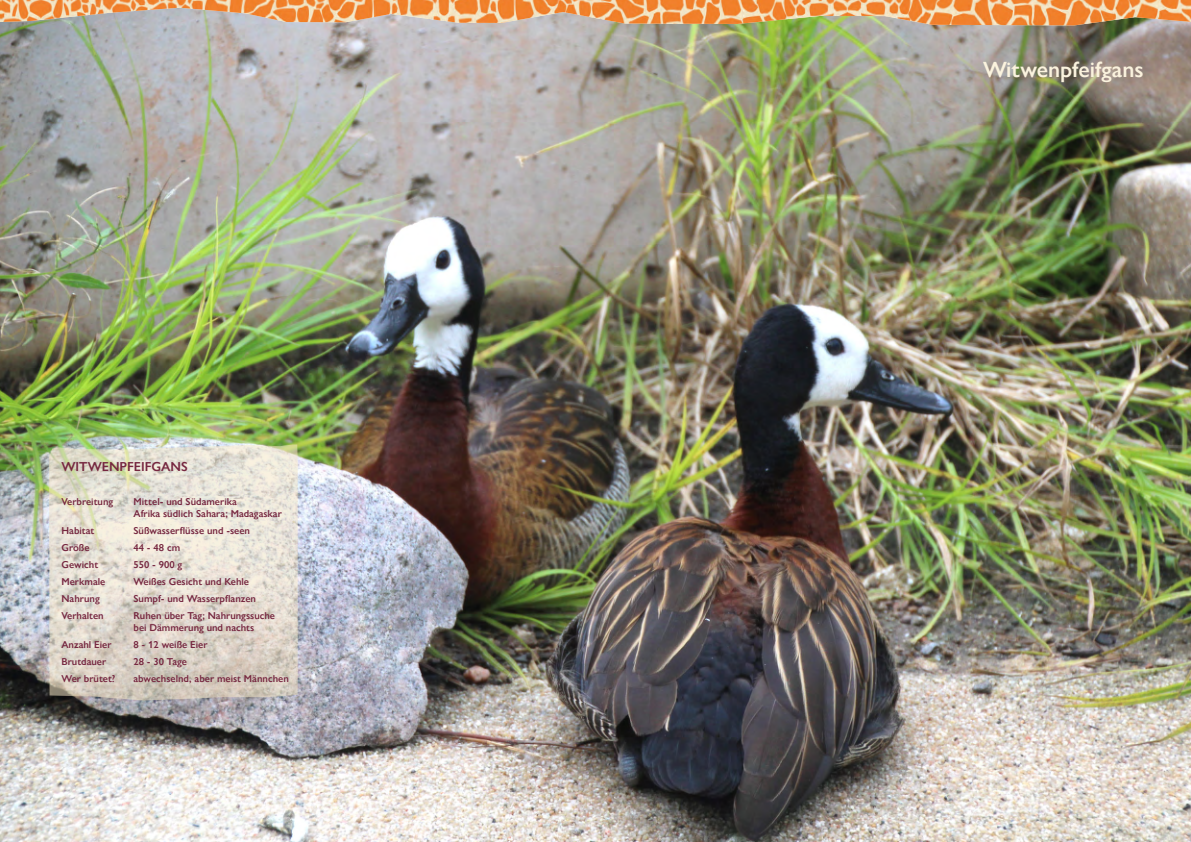
<style>
.page{position:relative;width:1191px;height:842px;background:#fff}
.page>*{position:absolute;margin:0;border:0;box-sizing:border-box;transform-origin:0 0}
.t1{font:600 22px "Gill Sans Nova";color:#fbf3de}
.t2{font:600 13px "Gill Sans Nova";color:#762740}
.t3{font:600 10px/12px "Gill Sans Nova";color:#762740}
</style>
<div class="page">
<img style="left:0;top:48px;width:1191px;height:794px">
<img style="left:0;top:26px;width:1191px;height:22px">
<img style="left:0;top:0;width:1191px;height:26px">
<svg style="left:49px;top:444px;width:249px;height:256px;background:#dfd8cc"></svg>
<h2 class="t2" style="left:61px;top:456px;width:128px">WITWENPFEIFGANS</h2>
<p class="t3" style="left:61px;top:495px;width:53px">Verbreitung</p>
<p class="t3" style="left:133px;top:495px;width:150px">Mittel- und Südamerika<br>Afrika südlich Sahara; Madagaskar</p>
<p class="t3" style="left:61px;top:524px;width:34px">Habitat</p>
<p class="t3" style="left:133px;top:524px;width:118px">Süßwasserflüsse und -seen</p>
<p class="t3" style="left:61px;top:541px;width:30px">Größe</p>
<p class="t3" style="left:133px;top:541px;width:48px">44 - 48 cm</p>
<p class="t3" style="left:61px;top:558px;width:38px">Gewicht</p>
<p class="t3" style="left:133px;top:558px;width:50px">550 - 900 g</p>
<p class="t3" style="left:61px;top:575px;width:45px">Merkmale</p>
<p class="t3" style="left:133px;top:575px;width:117px">Weißes Gesicht und Kehle</p>
<p class="t3" style="left:61px;top:592px;width:40px">Nahrung</p>
<p class="t3" style="left:133px;top:592px;width:124px">Sumpf- und Wasserpflanzen</p>
<p class="t3" style="left:61px;top:609px;width:44px">Verhalten</p>
<p class="t3" style="left:133px;top:609px;width:143px">Ruhen über Tag; Nahrungssuche bei Dämmerung und nachts</p>
<p class="t3" style="left:61px;top:638px;width:52px">Anzahl Eier</p>
<p class="t3" style="left:133px;top:638px;width:76px">8 - 12 weiße Eier</p>
<p class="t3" style="left:61px;top:655px;width:46px">Brutdauer</p>
<p class="t3" style="left:133px;top:655px;width:55px">28 - 30 Tage</p>
<p class="t3" style="left:61px;top:672px;width:55px">Wer brütet?</p>
<p class="t3" style="left:133px;top:672px;width:157px">abwechselnd, aber meist Männchen</p>
<h1 class="t1" style="left:983px;top:52px;width:162px">Witwenpfeifgans</h1>
</div>
